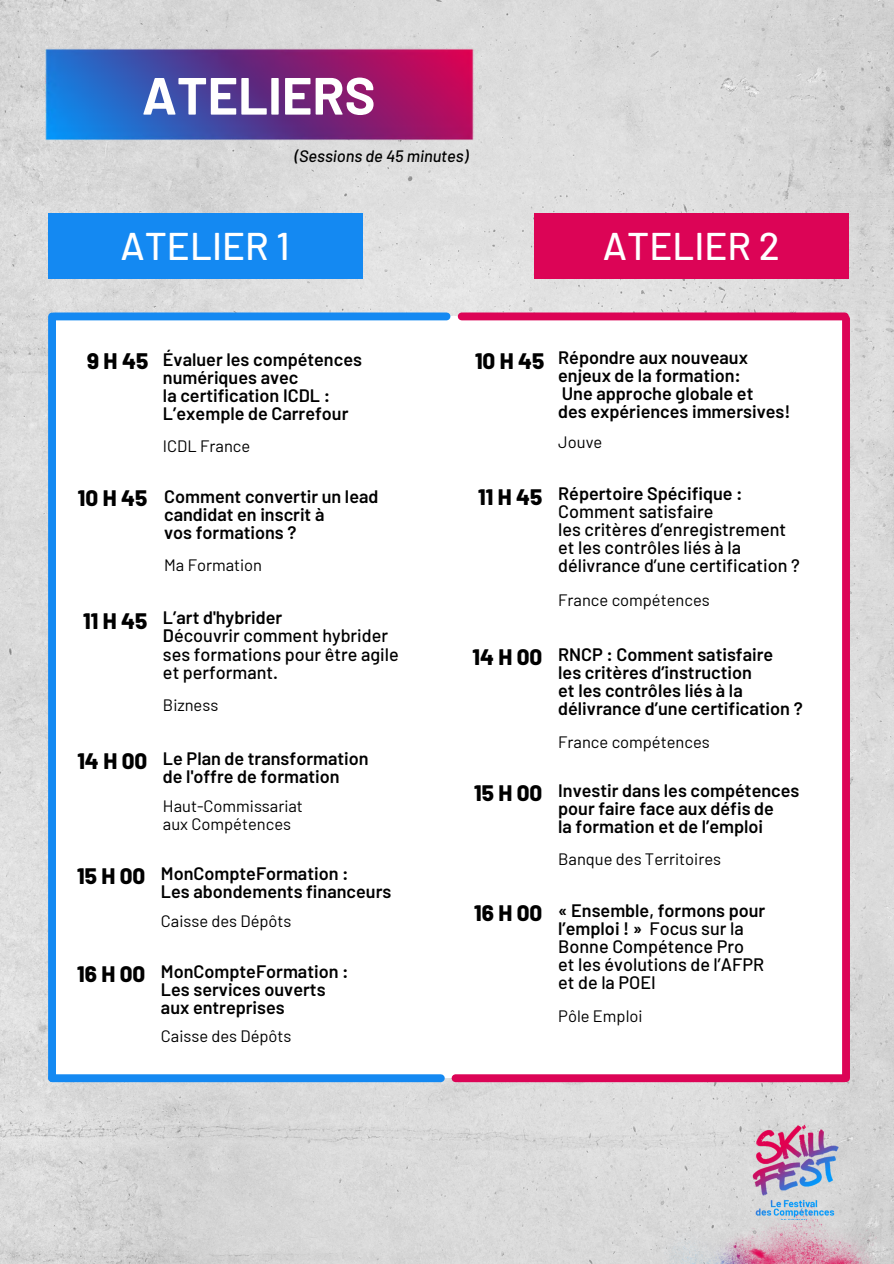
<style>
.page{position:relative;width:894px;height:1264px;background:#fff}
.page>*{position:absolute;margin:0;border:0;box-sizing:border-box;transform-origin:0 0}
.t1{font:700 52.35px "Barlow";color:#fff}
.t2{font:500 38.55px "Barlow";color:#fff}
.t3{font:800 22.5px "Barlow";color:#000}
.t4{font:800 22.35px "Barlow";letter-spacing:.1em;color:#000}
.t5{font:600 18px/18px "Barlow";color:#000}
.t6{font:500 18px/18px "Barlow";color:#000}
.t7{font:16.5px "Barlow";color:#000}
.t8{font:italic 500 16.5px "Barlow";color:#000}
.s1{font-weight:600}
.s2{font-weight:500}
</style>
<div class="page">
<img style="left:0;top:0;width:893px;height:1263px">
<img style="left:8px;top:19px;width:503px;height:135px">
<div style="left:52px;top:316px;width:796px;height:761px;background:#fff"></div>
<img style="left:744px;top:1120px;width:104px;height:80px">
<img style="left:641px;top:1200px;width:252px;height:63px">
<div style="left:48px;top:213px;width:314px;height:66px;background:#1489f2"></div>
<div style="left:534px;top:213px;width:314px;height:66px;background:#dc0456"></div>
<div style="left:54px;top:312px;width:392px;height:8px;background:#1489f2"></div>
<div style="left:461px;top:312px;width:383px;height:8px;background:#dc0456"></div>
<div style="left:48px;top:316px;width:8px;height:762px;background:#1489f2"></div>
<svg style="left:841px;top:319px;width:8px;height:759px;fill:#dc0456"></svg>
<div style="left:52px;top:1074px;width:388px;height:8px;background:#1489f2"></div>
<div style="left:455px;top:1074px;width:389px;height:8px;background:#dc0456"></div>
<p class="t1" style="left:142px;top:62px;width:235px">ATELIERS</p>
<p class="t8" style="left:294px;top:145px;width:175px">(Sessions de 45 minutes)</p>
<p class="t2" style="left:120px;top:222px;width:171px">ATELIER 1</p>
<p class="t2" style="left:602px;top:221px;width:178px">ATELIER 2</p>
<p class="t3" style="left:87px;top:346px;width:63px">9H45</p>
<p class="t5" style="left:163px;top:350px;width:200px">Évaluer les compétences numériques avec</p>
<p class="t5" style="left:163px;top:386px;width:187px">la certification ICDL :<br>L’exemple de Carrefour</p>
<p class="t7" style="left:163px;top:436px;width:89px">ICDL France</p>
<p class="t4" style="left:475px;top:346px;width:71px">10H45</p>
<p class="t5" style="left:558px;top:348px;width:191px">Répondre aux nouveaux enjeux de la formation:</p>
<p class="t5" style="left:561px;top:384px;width:193px">Une approche globale et</p>
<p class="t5" style="left:558px;top:402px;width:234px">des expériences immersives!</p>
<p class="t7" style="left:558px;top:431px;width:46px">Jouve</p>
<p class="t4" style="left:78px;top:483px;width:71px">10H45</p>
<p class="t5" style="left:164px;top:487px;width:216px">Comment convertir un lead candidat en inscrit à</p>
<p class="t5" style="left:164px;top:523px;width:134px">vos formations ?</p>
<p class="t7" style="left:164px;top:554px;width:99px">Ma Formation</p>
<p class="t4" style="left:83px;top:606px;width:66px">11H45</p>
<p class="t5" style="left:163px;top:608px;width:121px">L’art d'hybrider</p>
<p class="t6" style="left:163px;top:626px;width:237px"><span class="s1">D</span>écouvrir comment hybrider ses formations pour être agile et performant.</p>
<p class="t7" style="left:163px;top:694px;width:57px">Bizness</p>
<p class="t4" style="left:77px;top:746px;width:71px">14H00</p>
<p class="t5" style="left:163px;top:748px;width:207px">Le Plan de transformation</p>
<p class="t5" style="left:163px;top:766px;width:178px">de l'offre de formation</p>
<p class="t7" style="left:163px;top:795px;width:141px">Haut-Commissariat</p>
<p class="t7" style="left:163px;top:813px;width:130px">aux Compétences</p>
<p class="t4" style="left:77px;top:862px;width:70px">15H00</p>
<p class="t5" style="left:161px;top:863px;width:189px">MonCompteFormation :</p>
<p class="t5" style="left:161px;top:881px;width:232px">Les abondements financeurs</p>
<p class="t7" style="left:161px;top:910px;width:132px">Caisse des Dépôts</p>
<p class="t4" style="left:77px;top:959px;width:70px">16H00</p>
<p class="t5" style="left:161px;top:961px;width:189px">MonCompteFormation :</p>
<p class="t5" style="left:161px;top:979px;width:166px">Les services ouverts</p>
<p class="t5" style="left:161px;top:997px;width:125px">aux entreprises</p>
<p class="t7" style="left:161px;top:1025px;width:132px">Caisse des Dépôts</p>
<p class="t4" style="left:478px;top:482px;width:66px">11H45</p>
<p class="t5" style="left:558px;top:484px;width:186px">Répertoire Spécifique :<br><span class="s2">Comment satisfaire</span></p>
<p class="t6" style="left:558px;top:520px;width:243px">les critères d’enregistrement et les contrôles liés à la délivrance d’une certification ?</p>
<p class="t7" style="left:558px;top:589px;width:153px">France compétences</p>
<p class="t4" style="left:472px;top:643px;width:71px">14H00</p>
<p class="t5" style="left:558px;top:644px;width:216px">RNCP : Comment satisfaire</p>
<p class="t5" style="left:558px;top:662px;width:195px">les critères d’instruction</p>
<p class="t5" style="left:558px;top:680px;width:246px">et les contrôles liés à la délivrance d’une certification ?</p>
<p class="t7" style="left:558px;top:731px;width:153px">France compétences</p>
<p class="t4" style="left:474px;top:778px;width:70px">15H00</p>
<p class="t5" style="left:558px;top:780px;width:243px">Investir dans les compétences pour faire face aux défis de</p>
<p class="t5" style="left:558px;top:816px;width:206px">la formation et de l’emploi</p>
<p class="t7" style="left:558px;top:848px;width:164px">Banque des Territoires</p>
<p class="t4" style="left:474px;top:898px;width:70px">16H00</p>
<p class="t5" style="left:558px;top:900px;width:208px">« Ensemble, formons pour l’emploi ! » <span class="s2">Focus sur la<br>Bonne Compétence Pro</span></p>
<p class="t6" style="left:558px;top:954px;width:207px">et les évolutions de l’AFPR</p>
<p class="t6" style="left:558px;top:972px;width:99px">et de la POEI</p>
<p class="t7" style="left:558px;top:1005px;width:86px">Pôle Emploi</p>
</div>
